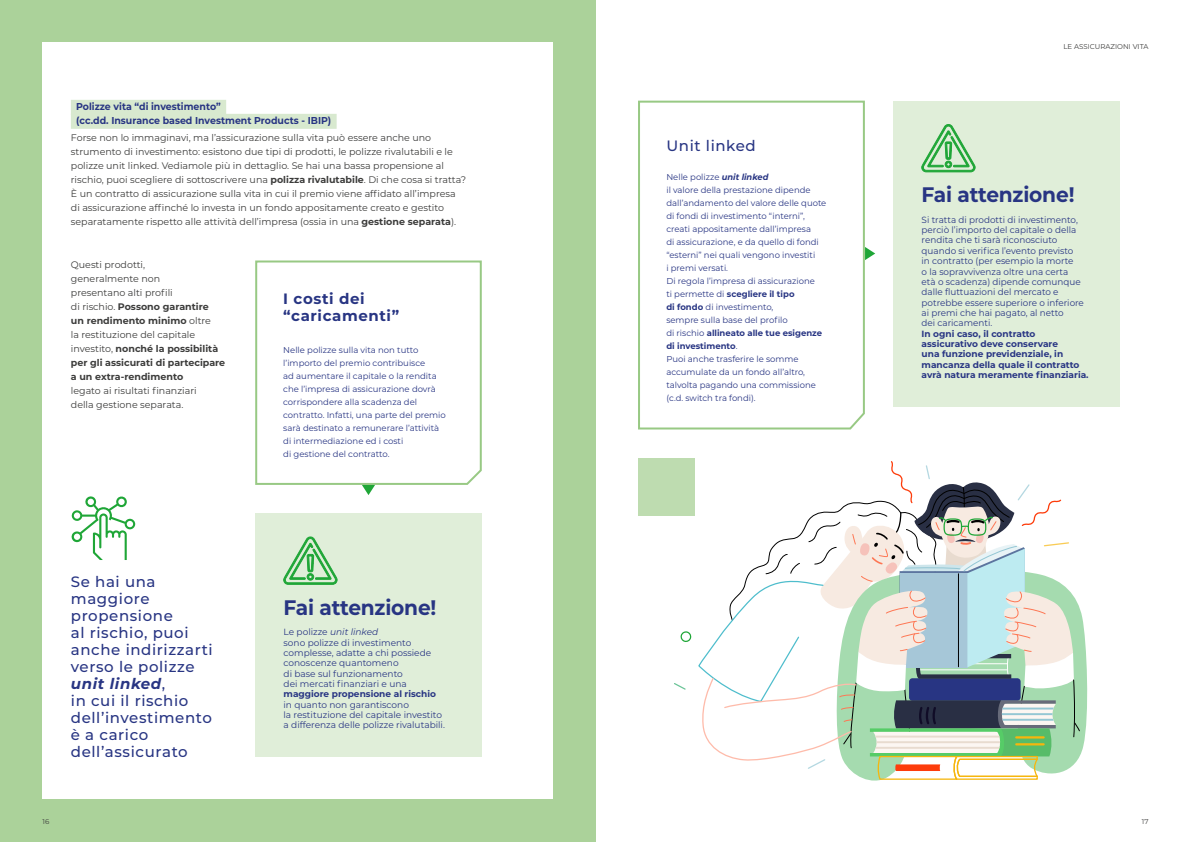
<style>
.page{position:relative;width:1191px;height:842px;background:#fff}
.page>*{position:absolute;margin:0;border:0;box-sizing:border-box;transform-origin:0 0}
.t1{font:700 21px "Montserrat";letter-spacing:-.01em;color:#283583;scale:.96 1}
.t2{font:500 15px/17px "Montserrat";letter-spacing:.04em;color:#283583}
.t3{font:700 15px/17px "Montserrat";letter-spacing:.04em;color:#283583}
.t4{font:700 10px/14px "Montserrat";color:#283583;scale:.94 1}
.t5{font:9.5px/14px "Montserrat";color:#3c3c3b}
.t6{font:9px/10.4px "Montserrat";color:#283583}
.t7{font:700 9px/10.3px "Montserrat";color:#283583}
.t8{font:8.6px/13px "Montserrat";color:#283583}
.t9{font:8.5px/13px "Montserrat";color:#283583}
.t10{font:7px "Montserrat";color:#3c3c3b}
.s1{font-weight:700}
.s2{font-weight:700;font-style:italic}
.s3{font-style:italic}
</style>
<div class="page">
<div style="left:0;top:0;width:595px;height:842px;background:#abd29a"></div>
<div style="left:43px;top:43px;width:510px;height:756px;background:#fff"></div>
<div style="left:71px;top:100px;width:155px;height:15px;background:#d8e9cf"></div>
<div style="left:71px;top:114px;width:266px;height:15px;background:#d8e9cf"></div>
<svg style="left:71px;top:496px;width:64px;height:64px"></svg>
<div style="left:638px;top:458px;width:56px;height:57px;background:#bedcb0"></div>
<svg style="left:638px;top:100px;width:227px;height:330px"></svg>
<div style="left:255px;top:513px;width:227px;height:244px;background:#e0eed9"></div>
<svg style="left:283px;top:537px;width:54px;height:48px"></svg>
<svg style="left:255px;top:260px;width:227px;height:225px"></svg>
<svg style="left:362px;top:485px;width:13px;height:10px"></svg>
<svg style="left:870px;top:610px;width:218px;height:171px"></svg>
<svg style="left:698px;top:461px;width:382px;height:319px"></svg>
<svg style="left:674px;top:683px;width:12px;height:7px"></svg>
<svg style="left:680px;top:631px;width:11px;height:11px"></svg>
<svg style="left:865px;top:247px;width:10px;height:13px"></svg>
<div style="left:893px;top:101px;width:227px;height:305px;background:#e0eed9"></div>
<svg style="left:921px;top:124px;width:54px;height:48px"></svg>
<p class="t4" style="left:76px;top:99px;width:273px">Polizze vita “di investimento”<br>(cc.dd. Insurance based Investment Products - IBIP)</p>
<p class="t5" style="left:71px;top:130px;width:397px">Forse non lo immaginavi, ma l’assicurazione sulla vita può essere anche uno strumento di investimento: esistono due tipi di prodotti, le polizze rivalutabili e le polizze unit linked. Vediamole più in dettaglio. Se hai una bassa propensione al rischio, puoi scegliere di sottoscrivere una <span class="s1">polizza rivalutabile</span>. Di che cosa si tratta?<br>È un contratto di assicurazione sulla vita in cui il premio viene affidato all’impresa di assicurazione affinché lo investa in un fondo appositamente creato e gestito separatamente rispetto alle attività dell’impresa (ossia in una <span class="s1">gestione separata</span>).</p>
<p class="t5" style="left:71px;top:257px;width:156px">Questi prodotti,<br>generalmente non<br>presentano alti profili<br>di rischio. <span class="s1">Possono garantire<br>un rendimento minimo</span> oltre<br>la restituzione del capitale investito, <span class="s1">nonché la possibilità per gli assicurati di partecipare a un extra-rendimento<br></span>legato ai risultati finanziari<br>della gestione separata.</p>
<p class="t2" style="left:71px;top:572px;width:104px">Se hai una maggiore propensione</p>
<p class="t2" style="left:71px;top:623px;width:143px">al rischio, puoi anche indirizzarti verso le polizze <span class="s2">unit linked</span>,<br>in cui il rischio dell’investimento è a carico dell’assicurato</p>
<p class="t3" style="left:283px;top:289px;width:117px">I costi dei “caricamenti”</p>
<p class="t9" style="left:283px;top:343px;width:164px">Nelle polizze sulla vita non tutto l’importo del premio contribuisce<br>ad aumentare il capitale o la rendita che l’impresa di assicurazione dovrà corrispondere alla scadenza del contratto. Infatti, una parte del premio sarà destinato a remunerare l’attività di intermediazione ed i costi<br>di gestione del contratto.</p>
<p class="t1" style="left:283px;top:592px;width:161px">Fai attenzione!</p>
<p class="t6" style="left:283px;top:626px;width:154px">Le polizze <span class="s3">unit linked<br></span>sono polizze di investimento complesse, adatte a chi possiede conoscenze quantomeno<br>di base sul funzionamento<br>dei mercati finanziari e una <span class="s1">maggiore propensione al rischio</span></p>
<p class="t6" style="left:283px;top:699px;width:163px">in quanto non garantiscono<br>la restituzione del capitale investito a differenza delle polizze rivalutabili.</p>
<p class="t2" style="left:666px;top:137px;width:91px">Unit linked</p>
<p class="t8" style="left:666px;top:170px;width:161px">Nelle polizze <span class="s2">unit linked<br></span>il valore della prestazione dipende dall’andamento del valore delle quote di fondi di investimento “interni”, creati appositamente dall’impresa<br>di assicurazione, e da quello di fondi “esterni” nei quali vengono investiti<br>i premi versati.<br>Di regola l’impresa di assicurazione<br>ti permette di <span class="s1">scegliere il tipo<br>di fondo</span> di investimento,<br>sempre sulla base del profilo<br>di rischio <span class="s1">allineato alle tue esigenze di investimento</span>.<br>Puoi anche trasferire le somme accumulate da un fondo all’altro, talvolta pagando una commissione (c.d. switch tra fondi).</p>
<p class="t10" style="left:1063px;top:41px;width:86px">LE ASSICURAZIONI VITA</p>
<p class="t1" style="left:921px;top:179px;width:161px">Fai attenzione!</p>
<p class="t6" style="left:921px;top:214px;width:158px">Si tratta di prodotti di investimento, perciò l’importo del capitale o della rendita che ti sarà riconosciuto quando si verifica l’evento previsto</p>
<p class="t6" style="left:921px;top:255px;width:153px">in contratto (per esempio la morte</p>
<p class="t6" style="left:921px;top:266px;width:148px">o la sopravvivenza oltre una certa</p>
<p class="t6" style="left:921px;top:276px;width:164px">età o scadenza) dipende comunque dalle fluttuazioni del mercato e potrebbe essere superiore o inferiore ai premi che hai pagato, al netto</p>
<p class="t6" style="left:921px;top:318px;width:72px">dei caricamenti.</p>
<p class="t7" style="left:921px;top:328px;width:168px">In ogni caso, il contratto assicurativo deve conservare<br>una funzione previdenziale, in mancanza della quale il contratto avrà natura meramente finanziaria.</p>
<p class="t10" style="left:43px;top:817px;width:8px">16</p>
<p class="t10" style="left:1141px;top:817px;width:8px">17</p>
</div>
